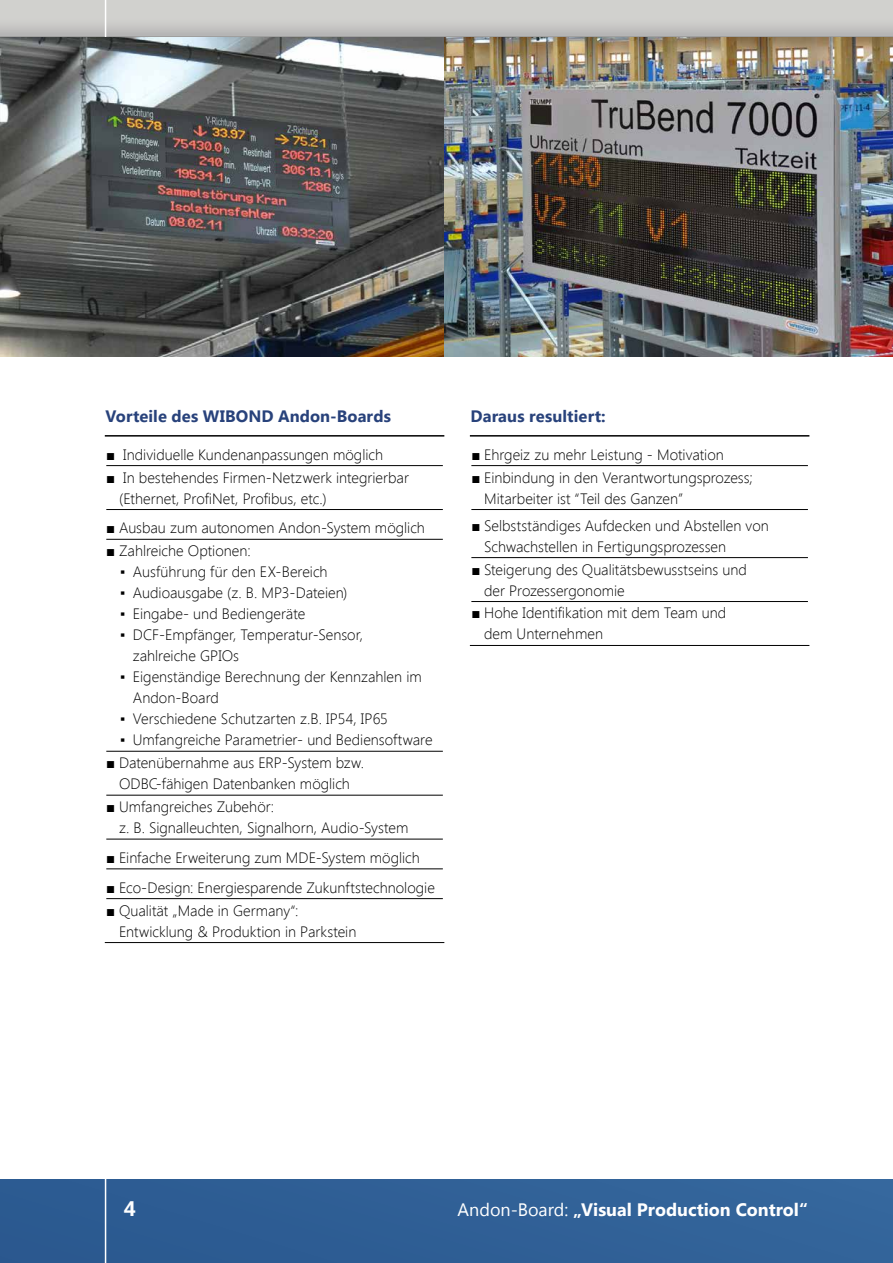
<style>
.page{position:relative;width:893px;height:1263px;background:#fff}
.page>*{position:absolute;margin:0;border:0;box-sizing:border-box;transform-origin:0 0}
.t1{font:700 21px "Segoe UI";color:#fff}
.t2{font:700 18px "Segoe UI";color:#fff}
.t3{font:700 16.5px "Segoe UI";letter-spacing:.005em;color:#28427b}
.t4{font:300 15px/21px "Segoe UI";color:#000}
.s1{font-family:"Arial";font-weight:700}
.s2{font-weight:400}
</style>
<div class="page">
<div style="left:0;top:0;width:893px;height:37px;background:#9f9f9e"></div>
<div style="left:0;top:0;width:893px;height:36px;background:linear-gradient(to bottom,#d9d9d5,#bebebd)"></div>
<div style="left:0;top:1180px;width:893px;height:83px;background:#305f96"></div>
<hr style="left:105px;top:0;width:1px;height:1263px;background:#fff">
<hr style="left:106px;top:465px;width:337px;height:1px;background:#000">
<hr style="left:106px;top:509px;width:337px;height:1px;background:#000">
<hr style="left:106px;top:539px;width:337px;height:1px;background:#000">
<hr style="left:106px;top:751px;width:337px;height:1px;background:#000">
<hr style="left:106px;top:795px;width:337px;height:1px;background:#000">
<hr style="left:106px;top:839px;width:337px;height:1px;background:#000">
<hr style="left:106px;top:869px;width:337px;height:1px;background:#000">
<hr style="left:106px;top:898px;width:337px;height:1px;background:#000">
<hr style="left:105px;top:942px;width:339px;height:1px;background:#000">
<hr style="left:105px;top:435px;width:339px;height:2px;background:#000">
<hr style="left:471px;top:465px;width:337px;height:1px;background:#000">
<hr style="left:471px;top:509px;width:337px;height:1px;background:#000">
<hr style="left:471px;top:557px;width:337px;height:1px;background:#000">
<hr style="left:471px;top:601px;width:337px;height:1px;background:#000">
<hr style="left:470px;top:645px;width:339px;height:1px;background:#000">
<hr style="left:470px;top:435px;width:339px;height:2px;background:#000">
<img style="left:0;top:37px;width:444px;height:319px">
<img style="left:444px;top:37px;width:449px;height:319px">
<p class="t3" style="left:106px;top:404px;width:287px">Vorteile des WIBOND Andon-Boards</p>
<p class="t4" style="left:106px;top:443px;width:278px"><span class="s1">■</span> Individuelle Kundenanpassungen möglich</p>
<p class="t4" style="left:119px;top:466px;width:291px;text-indent:-13px"><span class="s1">■</span> In bestehendes Firmen-Netzwerk integrierbar (Ethernet, ProfiNet, Profibus, etc.)</p>
<p class="t4" style="left:106px;top:517px;width:320px"><span class="s1">■</span> Ausbau zum autonomen Andon-System möglich</p>
<p class="t4" style="left:106px;top:540px;width:146px"><span class="s1">■</span> Zahlreiche Optionen:</p>
<p class="t4" style="left:120px;top:561px;width:209px">▪ Ausführung für den EX-Bereich</p>
<p class="t4" style="left:120px;top:582px;width:229px">▪ Audioausgabe (z. B. MP3-Dateien)</p>
<p class="t4" style="left:120px;top:603px;width:187px">▪ Eingabe- und Bediengeräte</p>
<p class="t4" style="left:133px;top:624px;width:232px;text-indent:-13px">▪ DCF-Empfänger, Temperatur-Sensor, zahlreiche GPIOs</p>
<p class="t4" style="left:133px;top:666px;width:290px;text-indent:-13px">▪ Eigenständige Berechnung der Kennzahlen im<br>Andon-Board</p>
<p class="t4" style="left:120px;top:708px;width:269px">▪ Verschiedene Schutzarten z.B. IP54, IP65</p>
<p class="t4" style="left:120px;top:729px;width:314px">▪ Umfangreiche Parametrier- und Bediensoftware</p>
<p class="t4" style="left:106px;top:752px;width:259px;text-align:center"><span class="s1">■</span> Datenübernahme aus ERP-System bzw.<br>ODBC-fähigen Datenbanken möglich</p>
<p class="t4" style="left:119px;top:796px;width:291px;text-indent:-13px"><span class="s1">■</span> Umfangreiches Zubehör:<br>z. B. Signalleuchten, Signalhorn, Audio-System</p>
<p class="t4" style="left:106px;top:846px;width:315px"><span class="s1">■</span> Einfache Erweiterung zum MDE-System möglich</p>
<p class="t4" style="left:106px;top:876px;width:330px"><span class="s1">■</span> Eco-Design: Energiesparende Zukunftstechnologie</p>
<p class="t4" style="left:119px;top:899px;width:239px;text-indent:-13px"><span class="s1">■</span> Qualität „Made in Germany“:<br>Entwicklung &amp; Produktion in Parkstein</p>
<p class="t3" style="left:471px;top:404px;width:137px">Daraus resultiert:</p>
<p class="t4" style="left:471px;top:443px;width:254px"><span class="s1">■</span> Ehrgeiz zu mehr Leistung - Motivation</p>
<p class="t4" style="left:484px;top:466px;width:270px;text-indent:-13px"><span class="s1">■</span> Einbindung in den Verantwortungsprozess;<br>Mitarbeiter ist “Teil des Ganzen”</p>
<p class="t4" style="left:484px;top:514px;width:286px;text-indent:-13px"><span class="s1">■</span> Selbstständiges Aufdecken und Abstellen von<br>Schwachstellen in Fertigungsprozessen</p>
<p class="t4" style="left:484px;top:558px;width:264px;text-indent:-13px"><span class="s1">■</span> Steigerung des Qualitätsbewusstseins und der Prozessergonomie</p>
<p class="t4" style="left:484px;top:602px;width:244px;text-indent:-13px"><span class="s1">■</span> Hohe Identifikation mit dem Team und dem Unternehmen</p>
<h1 class="t1" style="left:124px;top:1194px;width:14px">4</h1>
<p class="t2" style="left:458px;top:1197px;width:352px"><span class="s2">Andon-Board:</span> „Visual Production Control“</p>
</div>
